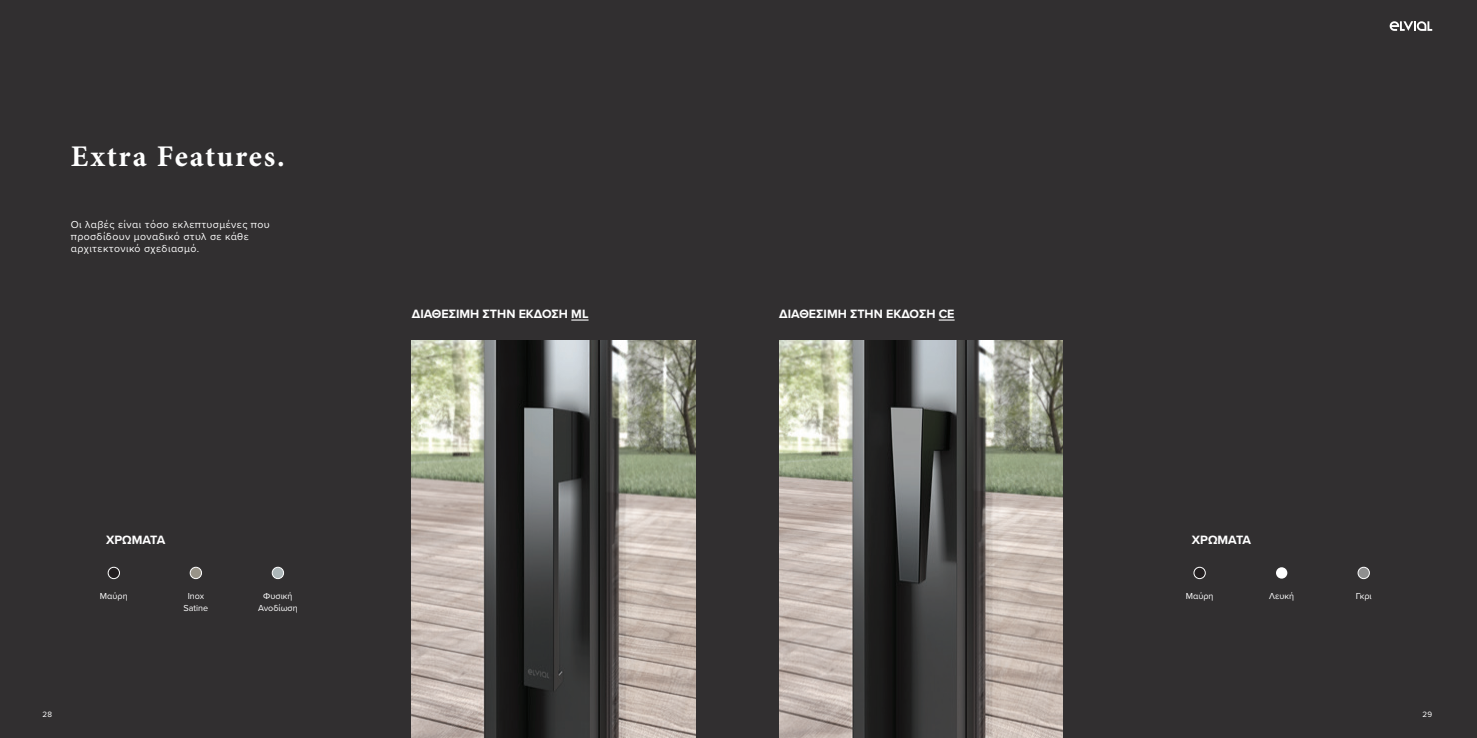
<style>
.page{position:relative;width:1477px;height:738px;background:#fff}
.page>*{position:absolute;margin:0;border:0;box-sizing:border-box;transform-origin:0 0}
.t1{font:700 30px "Minion Pro";letter-spacing:.06em;color:#fff}
.t2{font:700 12.5px "Proxima Nova";color:#fff}
.t3{font:10.5px/12px "Proxima Nova";letter-spacing:.04em;color:#fff}
.t4{font:9px/12px "Proxima Nova";color:#fff;text-align:center}
.t5{font:8px "Proxima Nova";color:#fff}
</style>
<div class="page">
<div style="left:0;top:0;width:737px;height:737px;background:#312f30"></div>
<div style="left:737px;top:0;width:739px;height:737px;background:#312f30"></div>
<img style="left:779px;top:340px;width:283px;height:397px">
<img style="left:412px;top:340px;width:283px;height:397px">
<div style="left:108px;top:567px;width:11px;height:11px;background:#231f20;border-radius:50%"></div>
<div style="left:108px;top:566px;width:12px;height:12px;border:1px solid #fff;border-radius:50%"></div>
<div style="left:272px;top:567px;width:11px;height:11px;background:#acb6b8;border-radius:50%"></div>
<div style="left:272px;top:566px;width:12px;height:12px;border:1px solid #fff;border-radius:50%"></div>
<div style="left:190px;top:567px;width:11px;height:11px;background:#989388;border-radius:50%"></div>
<div style="left:190px;top:566px;width:12px;height:12px;border:1px solid #fff;border-radius:50%"></div>
<div style="left:1193px;top:567px;width:12px;height:11px;background:#231f20;border-radius:50%"></div>
<div style="left:1193px;top:566px;width:12px;height:12px;border:1px solid #fff;border-radius:50%"></div>
<div style="left:1357px;top:567px;width:12px;height:11px;background:#8f8f8f;border-radius:50%"></div>
<div style="left:1357px;top:566px;width:12px;height:12px;border:1px solid #fff;border-radius:50%"></div>
<div style="left:1275px;top:567px;width:12px;height:11px;background:#fff;border-radius:50%"></div>
<svg style="left:571px;top:319px;width:17px;height:1px"></svg>
<svg style="left:938px;top:319px;width:16px;height:1px"></svg>
<svg style="left:1389px;top:21px;width:42px;height:10px"></svg>
<h1 class="t1" style="left:71px;top:135px;width:215px">Extra Features.</h1>
<p class="t3" style="left:71px;top:217px;width:200px">Οι λαβές είναι τόσο εκλεπτυσμένες που προσδίδουν μοναδικό στυλ σε κάθε αρχιτεκτονικό σχεδιασμό.</p>
<p class="t2" style="left:106px;top:530px;width:61px">ΧΡΩΜΑΤΑ</p>
<p class="t4" style="left:100px;top:589px;width:29px">Μαύρη</p>
<p class="t4" style="left:183px;top:589px;width:26px">Inox<br>Satine</p>
<p class="t4" style="left:258px;top:589px;width:41px">Φυσική<br>Ανοδίωση</p>
<p class="t2" style="left:412px;top:304px;width:178px">ΔΙΑΘΕΣΙΜΗ ΣΤΗΝ ΕΚΔΟΣΗ ML</p>
<p class="t2" style="left:779px;top:304px;width:177px">ΔΙΑΘΕΣΙΜΗ ΣΤΗΝ ΕΚΔΟΣΗ CE</p>
<p class="t2" style="left:1191px;top:530px;width:61px">ΧΡΩΜΑΤΑ</p>
<p class="t4" style="left:1185px;top:589px;width:29px">Μαύρη</p>
<p class="t4" style="left:1269px;top:589px;width:26px">Λευκή</p>
<p class="t4" style="left:1355px;top:589px;width:18px">Γκρι</p>
<p class="t5" style="left:43px;top:707px;width:11px">28</p>
<p class="t5" style="left:1422px;top:707px;width:11px">29</p>
</div>
